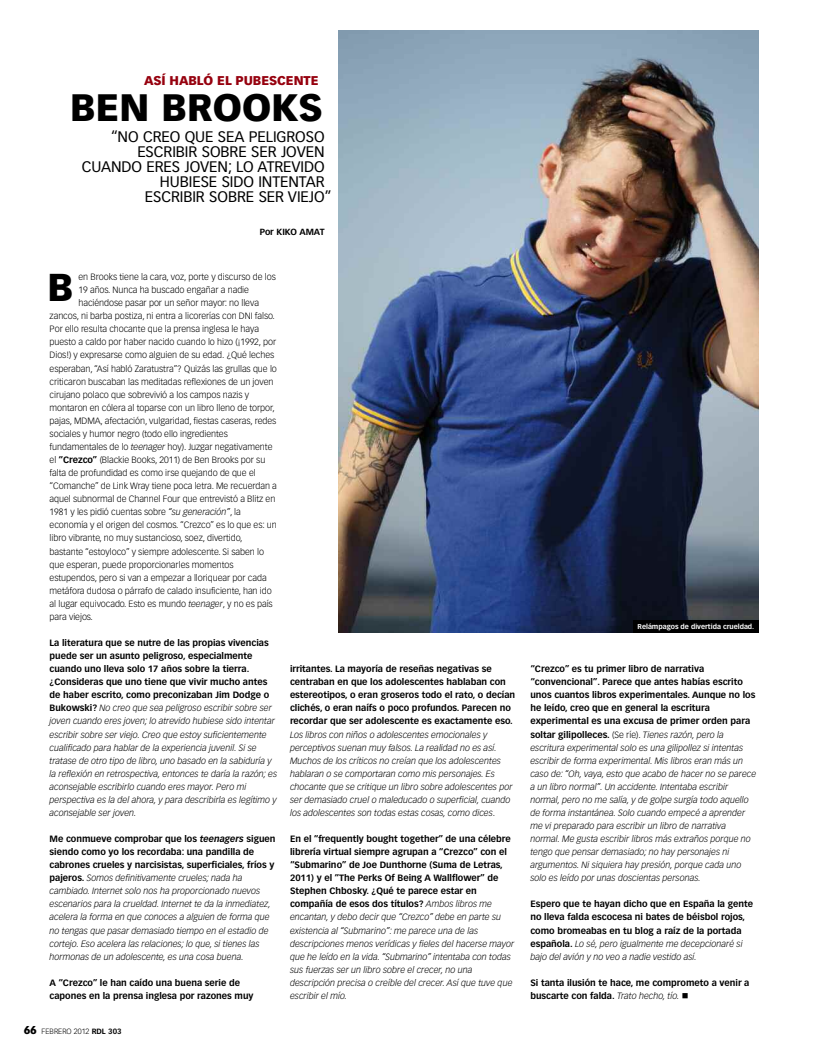
<style>
.page{position:relative;width:815px;height:1053px;background:#fff}
.page>*{position:absolute;margin:0;border:0;box-sizing:border-box;transform-origin:0 0}
.t1{font:900 38.12px "Vectora LH";color:#000}
.t2{font:900 37.5px "Vectora LH";color:#000}
.t3{font:15px "Vectora LH";letter-spacing:-.005em;color:#000}
.t4{font:900 12.5px "Vectora LH";letter-spacing:-.005em;color:#96000e}
.t5{font:italic 300 9px/13.1px "Vectora LH";color:#000}
.t6{font:300 9px "Vectora LH";letter-spacing:-.005em;color:#000}
.t7{font:700 9px/13.1px "Vectora LH";color:#000}
.t8{font:700 8.75px "Vectora LH";letter-spacing:-.005em;color:#000}
.t9{font:300 7.5px "Vectora LH";color:#000}
.t10{font:700 6.88px "Vectora LH";color:#fff}
.s1{font-style:italic}
.s2{font-weight:700}
.s3{font-weight:700;font-style:normal}
.s4{font-weight:900;font-size:11.25px}
.s5{font-style:normal}
.s6{font-weight:300;font-style:italic}
</style>
<div class="page">
<img style="left:339px;top:30px;width:419px;height:603px">
<div style="left:633px;top:620px;width:125px;height:13px;background:#000"></div>
<h3 class="t4" style="left:144px;top:75px;width:176px">ASÍ HABLÓ EL PUBESCENTE</h3>
<h2 class="t2" style="left:70px;top:90px;width:254px">BEN BROOKS</h2>
<h3 class="t3" style="left:111px;top:130px;width:215px">“NO CREO QUE SEA PELIGROSO</h3>
<h3 class="t3" style="left:137px;top:145px;width:189px">ESCRIBIR SOBRE SER JOVEN</h3>
<h3 class="t3" style="left:82px;top:160px;width:244px">CUANDO ERES JOVEN; LO ATREVIDO</h3>
<h3 class="t3" style="left:160px;top:175px;width:166px">HUBIESE SIDO INTENTAR</h3>
<h3 class="t3" style="left:145px;top:190px;width:188px">ESCRIBIR SOBRE SER VIEJO”</h3>
<p class="t8" style="left:260px;top:228px;width:66px">Por KIKO AMAT</p>
<p class="t6" style="left:78px;top:273px;width:199px">en Brooks tiene la cara, voz, porte y discurso de los</p>
<p class="t6" style="left:78px;top:286px;width:172px">19 años. Nunca ha buscado engañar a nadie</p>
<p class="t6" style="left:78px;top:299px;width:182px">haciéndose pasar por un señor mayor: no lleva</p>
<p class="t6" style="left:50px;top:312px;width:227px">zancos, ni barba postiza, ni entra a licorerías con DNI falso.</p>
<p class="t6" style="left:50px;top:325px;width:211px">Por ello resulta chocante que la prensa inglesa le haya</p>
<p class="t6" style="left:50px;top:338px;width:228px">puesto a caldo por haber nacido cuando lo hizo (¡1992, por</p>
<p class="t6" style="left:50px;top:351px;width:226px">Dios!) y expresarse como alguien de su edad. ¿Qué leches</p>
<p class="t6" style="left:50px;top:364px;width:229px">esperaban, “Así habló Zaratustra”? Quizás las grullas que lo</p>
<p class="t6" style="left:50px;top:377px;width:225px">criticaron buscaban las meditadas reflexiones de un joven</p>
<p class="t6" style="left:50px;top:390px;width:201px">cirujano polaco que sobrevivió a los campos nazis y</p>
<p class="t6" style="left:50px;top:403px;width:227px">montaron en cólera al toparse con un libro lleno de torpor,</p>
<p class="t6" style="left:50px;top:417px;width:228px">pajas, MDMA, afectación, vulgaridad, fiestas caseras, redes</p>
<p class="t6" style="left:50px;top:430px;width:180px">sociales y humor negro (todo ello ingredientes</p>
<p class="t6" style="left:50px;top:443px;width:224px">fundamentales de lo <span class="s1">teenager</span> hoy). Juzgar negativamente</p>
<p class="t6" style="left:50px;top:456px;width:217px">el <span class="s2">“Crezco”</span> (Blackie Books, 2011) de Ben Brooks por su</p>
<p class="t6" style="left:50px;top:469px;width:208px">falta de profundidad es como irse quejando de que el</p>
<p class="t6" style="left:50px;top:482px;width:229px">“Comanche” de Link Wray tiene poca letra. Me recuerdan a</p>
<p class="t6" style="left:50px;top:495px;width:227px">aquel subnormal de Channel Four que entrevistó a Blitz en</p>
<p class="t6" style="left:50px;top:508px;width:193px">1981 y les pidió cuentas sobre <span class="s1">“su generación”</span>, la</p>
<p class="t6" style="left:50px;top:521px;width:229px">economía y el origen del cosmos. “Crezco” es lo que es: un</p>
<p class="t6" style="left:50px;top:534px;width:194px">libro vibrante, no muy sustancioso, soez, divertido,</p>
<p class="t6" style="left:50px;top:547px;width:216px">bastante “estoyloco” y siempre adolescente. Si saben lo</p>
<p class="t6" style="left:50px;top:560px;width:186px">que esperan, puede proporcionarles momentos</p>
<p class="t6" style="left:50px;top:573px;width:219px">estupendos, pero si van a empezar a lloriquear por cada</p>
<p class="t6" style="left:50px;top:586px;width:224px">metáfora dudosa o párrafo de calado insuficiente, han ido</p>
<p class="t6" style="left:50px;top:599px;width:225px">al lugar equivocado. Esto es mundo <span class="s1">teenager</span>, y no es país</p>
<p class="t6" style="left:50px;top:612px;width:45px">para viejos.</p>
<p class="t5" style="left:50px;top:636px;width:229px"><span class="s3">La literatura que se nutre de las propias vivencias puede ser un asunto peligroso, especialmente cuando uno lleva solo 17 años sobre la tierra. ¿Consideras que uno tiene que vivir mucho antes de haber escrito, como preconizaban Jim Dodge o Bukowski?</span> No creo que sea peligroso escribir sobre ser joven cuando eres joven; lo atrevido hubiese sido intentar escribir sobre ser viejo. Creo que estoy suficientemente cualificado para hablar de la experiencia juvenil. Si se tratase de otro tipo de libro, uno basado en la sabiduría y la reflexión en retrospectiva, entonces te daría la razón; es aconsejable escribirlo cuando eres mayor. Pero mi perspectiva es la del ahora, y para describirla es legítimo y aconsejable ser joven.</p>
<p class="t5" style="left:50px;top:832px;width:227px"><span class="s3">Me conmueve comprobar que los</span> <span class="s2">teenagers</span> <span class="s3">siguen siendo como yo los recordaba: una pandilla de cabrones crueles y narcisistas, superficiales, fríos y pajeros.</span> Somos definitivamente crueles; nada ha cambiado. Internet solo nos ha proporcionado nuevos escenarios para la crueldad. Internet te da la inmediatez, acelera la forma en que conoces a alguien de forma que no tengas que pasar demasiado tiempo en el estadio de cortejo. Eso acelera las relaciones; lo que, si tienes las hormonas de un adolescente, es una cosa buena.</p>
<p class="t7" style="left:50px;top:976px;width:205px">A “Crezco” le han caído una buena serie de capones en la prensa inglesa por razones muy</p>
<h1 class="t1" style="left:47px;top:270px;width:28px">B</h1>
<p class="t9" style="left:24px;top:1028px;width:99px"><span class="s4">66</span> FEBRERO 2012 <span class="s2">RDL 303</span></p>
<p class="t7" style="left:290px;top:663px;width:227px">irritantes. La mayoría de reseñas negativas se centraban en que los adolescentes hablaban con estereotipos, o eran groseros todo el rato, o decían clichés, o eran naífs o poco profundos. Parecen no recordar que ser adolescente es exactamente eso.</p>
<p class="t5" style="left:290px;top:728px;width:224px">Los libros con niños o adolescentes emocionales y perceptivos suenan muy falsos. La realidad no es así.<br>Muchos de los críticos no creían que los adolescentes hablaran o se comportaran como mis personajes. Es chocante que se critique un libro sobre adolescentes por ser demasiado cruel o maleducado o superficial, cuando los adolescentes son todas estas cosas, como dices<span class="s5">.</span></p>
<p class="t5" style="left:290px;top:832px;width:226px"><span class="s3">En el “frequently bought together” de una célebre librería virtual siempre agrupan a “Crezco” con el “Submarino” de Joe Dunthorne (Suma de Letras, 2011) y el “The Perks Of Being A Wallflower” de Stephen Chbosky. ¿Qué te parece estar en compañía de esos dos títulos?</span> Ambos libros me encantan, y debo decir que “Crezco” debe en parte su existencia al “Submarino”: me parece una de las descripciones menos verídicas y fieles del hacerse mayor que he leído en la vida. “Submarino” intentaba con todas sus fuerzas ser un libro sobre el crecer, no una descripción precisa o creíble del crecer. Así que tuve que escribir el mío.</p>
<p class="t10" style="left:638px;top:623px;width:118px">Relámpagos de divertida crueldad.</p>
<p class="t5" style="left:530px;top:663px;width:227px"><span class="s3">“Crezco” es tu primer libro de narrativa “convencional”. Parece que antes habías escrito unos cuantos libros experimentales. Aunque no los he leído, creo que en general la escritura experimental es una excusa de primer orden para soltar gilipolleces.</span> <span class="s5">(Se ríe).</span> Tienes razón, pero la escritura experimental solo es una gilipollez si intentas escribir de forma experimental. Mis libros eran más un caso de: “Oh, vaya, esto que acabo de hacer no se parece a un libro normal”. Un accidente. Intentaba escribir normal, pero no me salía, y de golpe surgía todo aquello de forma instantánea. Solo cuando empecé a aprender me vi preparado para escribir un libro de narrativa normal. Me gusta escribir libros más extraños porque no tengo que pensar demasiado; no hay personajes ni argumentos. Ni siquiera hay presión, porque cada uno solo es leído por unas doscientas personas.</p>
<p class="t7" style="left:530px;top:898px;width:224px">Espero que te hayan dicho que en España la gente no lleva falda escocesa ni bates de béisbol rojos, como bromeabas en tu blog a raíz de la portada española. <span class="s6">Lo sé, pero igualmente me decepcionaré si bajo del avión y no veo a nadie vestido así.</span></p>
<p class="t7" style="left:530px;top:976px;width:221px">Si tanta ilusión te hace, me comprometo a venir a buscarte con falda. <span class="s6">Trato hecho, tío.</span> ■</p>
</div>
